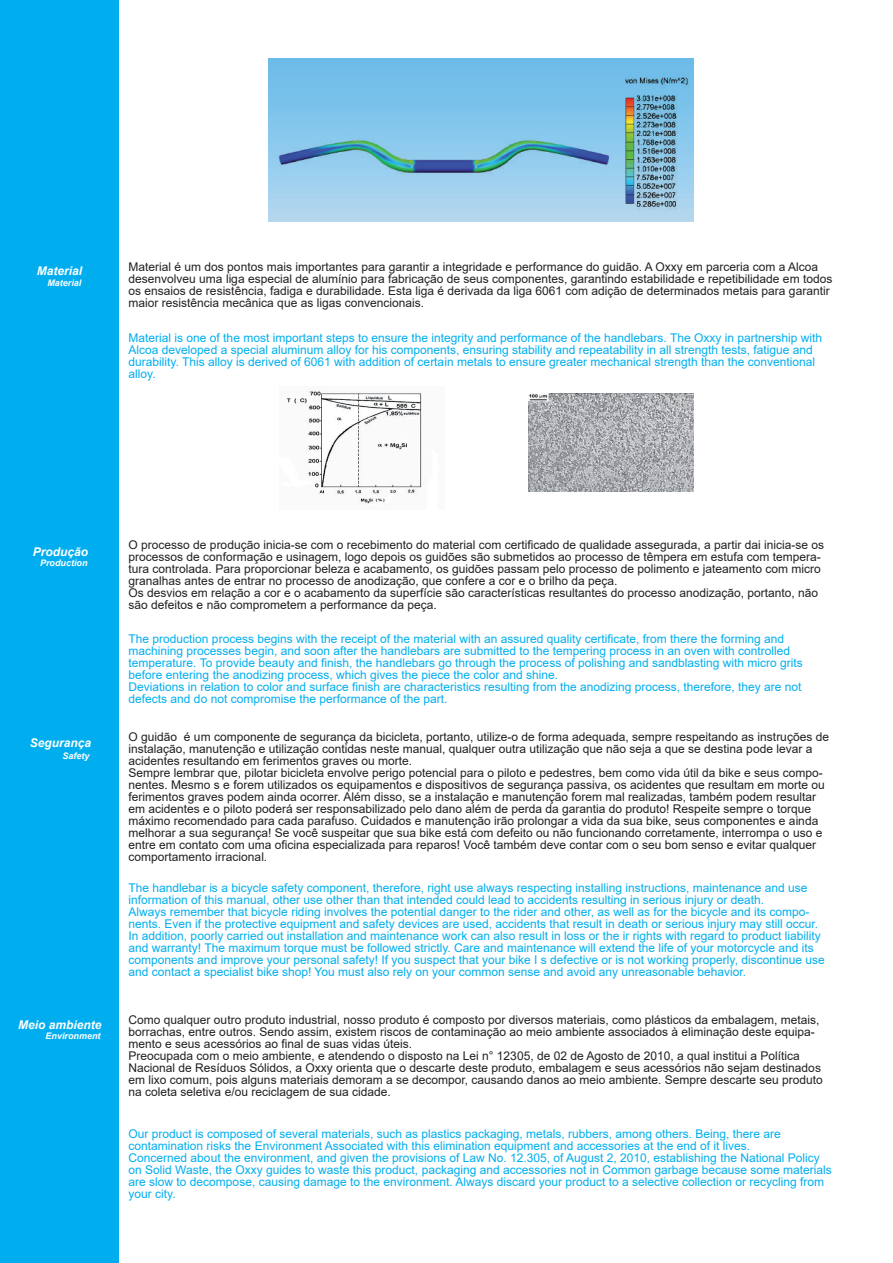
<style>
.page{position:relative;width:893px;height:1263px;background:#fff}
.page>*{position:absolute;margin:0;border:0;box-sizing:border-box;transform-origin:0 0}
.t1{font:12px/12px "Arial";color:#231f20}
.t2{font:12px/12px "Arial";color:#00aeef}
.t3{font:italic 700 12px "Arial";color:#fff}
.t4{font:italic 700 9px "Arial";color:#fff}
</style>
<div class="page">
<div style="left:0;top:0;width:118px;height:1263px;background:#00aeef"></div>
<img style="left:286px;top:389px;width:136px;height:115px">
<img style="left:529px;top:394px;width:164px;height:98px">
<img style="left:269px;top:59px;width:425px;height:163px">
<p class="t3" style="left:37px;top:263px;width:47px">Material</p>
<p class="t4" style="left:47px;top:277px;width:36px">Material</p>
<p class="t1" style="left:129px;top:261px;width:705px">Material é um dos pontos mais importantes para garantir a integridade e performance do guidão. A Oxxy em parceria com a Alcoa desenvolveu uma liga especial de alumínio para fabricação de seus componentes, garantindo estabilidade e repetibilidade em todos os ensaios de resistência, fadiga e durabilidade. Esta liga é derivada da liga 6061 com adição de determinados metais para garantir maior resistência mecânica que as ligas convencionais.</p>
<p class="t2" style="left:129px;top:332px;width:695px">Material is one of the most important steps to ensure the integrity and performance of the handlebars. The Oxxy in partnership with Alcoa developed a special aluminum alloy for his components, ensuring stability and repeatability in all strength tests, fatigue and durability. This alloy is derived of 6061 with addition of certain metals to ensure greater mechanical strength than the conventional alloy.</p>
<p class="t3" style="left:33px;top:544px;width:57px">Produção</p>
<p class="t4" style="left:40px;top:557px;width:49px">Production</p>
<p class="t3" style="left:30px;top:734px;width:63px">Segurança</p>
<p class="t4" style="left:62px;top:750px;width:29px">Safety</p>
<p class="t3" style="left:18px;top:1016px;width:85px">Meio ambiente</p>
<p class="t4" style="left:46px;top:1030px;width:57px">Environment</p>
<p class="t1" style="left:129px;top:538px;width:697px">O processo de produção inicia-se com o recebimento do material com certificado de qualidade assegurada, a partir dai inicia-se os processos de conformação e usinagem, logo depois os guidões são submetidos ao processo de têmpera em estufa com tempera&shy;tura controlada. Para proporcionar beleza e acabamento, os guidões passam pelo processo de polimento e jateamento com micro granalhas antes de entrar no processo de anodização, que confere a cor e o brilho da peça.<br>Os desvios em relação a cor e o acabamento da superfície são características resultantes do processo anodização, portanto, não são defeitos e não comprometem a performance da peça.</p>
<p class="t2" style="left:129px;top:632px;width:676px">The production process begins with the receipt of the material with an assured quality certificate, from there the forming and machining processes begin, and soon after the handlebars are submitted to the tempering process in an oven with controlled temperature. To provide beauty and finish, the handlebars go through the process of polishing and sandblasting with micro grits before entering the anodizing process, which gives the piece the color and shine.<br>Deviations in relation to color and surface finish are characteristics resulting from the anodizing process, therefore, they are not defects and do not compromise the performance of the part.</p>
<p class="t1" style="left:129px;top:731px;width:702px">O guidão é um componente de segurança da bicicleta, portanto, utilize-o de forma adequada, sempre respeitando as instruções de instalação, manutenção e utilização contidas neste manual, qualquer outra utilização que não seja a que se destina pode levar a acidentes resultando em ferimentos graves ou morte.<br>Sempre lembrar que, pilotar bicicleta envolve perigo potencial para o piloto e pedestres, bem como vida útil da bike e seus compo&shy;nentes. Mesmo s e forem utilizados os equipamentos e dispositivos de segurança passiva, os acidentes que resultam em morte ou ferimentos graves podem ainda ocorrer. Além disso, se a instalação e manutenção forem mal realizadas, também podem resultar em acidentes e o piloto poderá ser responsabilizado pelo dano além de perda da garantia do produto! Respeite sempre o torque máximo recomendado para cada parafuso. Cuidados e manutenção irão prolongar a vida da sua bike, seus componentes e ainda melhorar a sua segurança! Se você suspeitar que sua bike está com defeito ou não funcionando corretamente, interrompa o uso e entre em contato com uma oficina especializada para reparos! Você também deve contar com o seu bom senso e evitar qualquer comportamento irracional.</p>
<p class="t2" style="left:129px;top:882px;width:698px">The handlebar is a bicycle safety component, therefore, right use always respecting installing instructions, maintenance and use information of this manual, other use other than that intended could lead to accidents resulting in serious injury or death.<br>Always remember that bicycle riding involves the potential danger to the rider and other, as well as for the bicycle and its compo&shy;nents. Even if the protective equipment and safety devices are used, accidents that result in death or serious injury may still occur.<br>In addition, poorly carried out installation and maintenance work can also result in loss or the ir rights with regard to product liability and warranty! The maximum torque must be followed strictly. Care and maintenance will extend the life of your motorcycle and its components and improve your personal safety! If you suspect that your bike I s defective or is not working properly, discontinue use and contact a specialist bike shop! You must also rely on your common sense and avoid any unreasonable behavior.</p>
<p class="t1" style="left:129px;top:1014px;width:696px">Como qualquer outro produto industrial, nosso produto é composto por diversos materiais, como plásticos da embalagem, metais, borrachas, entre outros. Sendo assim, existem riscos de contaminação ao meio ambiente associados à eliminação deste equipa&shy;mento e seus acessórios ao final de suas vidas úteis.<br>Preocupada com o meio ambiente, e atendendo o disposto na Lei n° 12305, de 02 de Agosto de 2010, a qual institui a Política Nacional de Resíduos Sólidos, a Oxxy orienta que o descarte deste produto, embalagem e seus acessórios não sejam destinados em lixo comum, pois alguns materiais demoram a se decompor, causando danos ao meio ambiente. Sempre descarte seu produto na coleta seletiva e/ou reciclagem de sua cidade.</p>
<p class="t2" style="left:129px;top:1128px;width:705px">Our product is composed of several materials, such as plastics packaging, metals, rubbers, among others. Being, there are contamination risks the Environment Associated with this elimination equipment and accessories at the end of it lives.<br>Concerned about the environment, and given the provisions of Law No. 12.305, of August 2, 2010, establishing the National Policy on Solid Waste, the Oxxy guides to waste this product, packaging and accessories not in Common garbage because some materials are slow to decompose, causing damage to the environment. Always discard your product to a selective collection or recycling from your city.</p>
</div>
